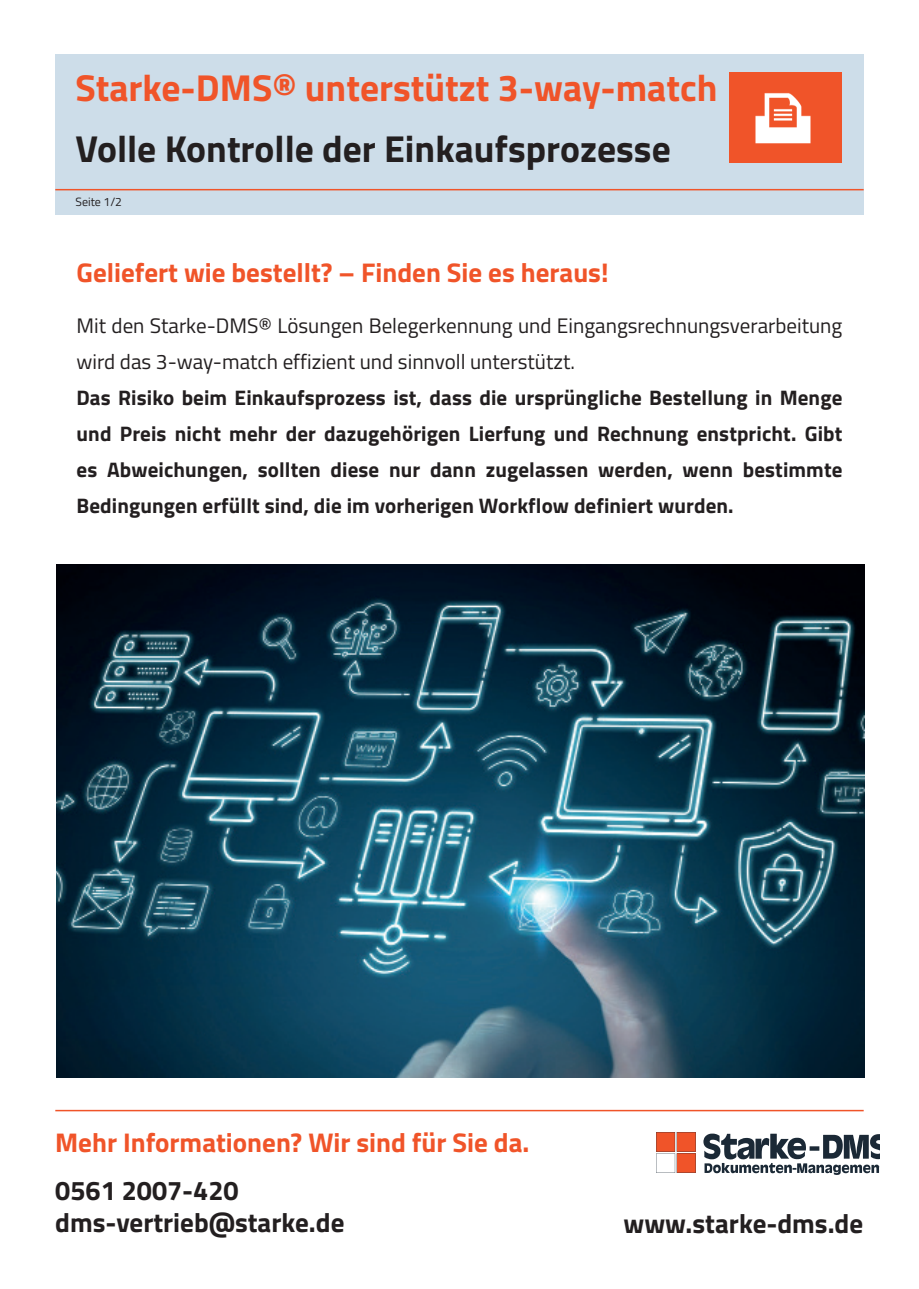
<style>
.page{position:relative;width:919px;height:1289px;background:#fff}
.page>*{position:absolute;margin:0;border:0;box-sizing:border-box;transform-origin:0 0}
.t1{font:700 37.5px "Titillium Web";color:#f05429}
.t2{font:700 37.5px "Titillium Web";color:#231f20}
.t3{font:700 27px "Titillium Web";color:#f05429}
.t4{font:700 27px/32.4px "Titillium Web";color:#231f20}
.t5{font:700 21px/36px "Titillium Web";letter-spacing:.005em;color:#231f20;text-align:justify}
.t6{font:21px/36px "Titillium Web";color:#231f20}
.t7{font:12px "Titillium Web";color:#231f20}
</style>
<div class="page">
<svg style="left:656px;top:1132px;width:39px;height:40px"></svg>
<svg style="left:703px;top:1133px;width:176px;height:41px"></svg>
<hr style="left:55px;top:1109px;width:808px;height:2px;background:#f05429">
<div style="left:55px;top:54px;width:808px;height:161px;background:#cddde9"></div>
<hr style="left:55px;top:189px;width:808px;height:1px;background:#f05429">
<div style="left:729px;top:73px;width:112px;height:90px;background:#f05429"></div>
<img style="left:755px;top:93px;width:56px;height:51px">
<img style="left:56px;top:564px;width:808px;height:513px">
<h1 class="t1" style="left:75px;top:59px;width:643px">Starke-DMS® unterstützt 3-way-match</h1>
<h1 class="t2" style="left:75px;top:120px;width:596px">Volle Kontrolle der Einkaufsprozesse</h1>
<p class="t7" style="left:75px;top:193px;width:48px">Seite 1/2</p>
<p class="t3" style="left:77px;top:251px;width:533px">Geliefert wie bestellt? – Finden Sie es heraus!</p>
<p class="t6" style="left:77px;top:306px;width:767px">Mit den Starke-DMS® Lösungen Belegerkennung und Eingangsrechnungsverarbeitung wird das 3-way-match effizient und sinnvoll unterstützt.</p>
<p class="t5" style="left:77px;top:378px;width:767px">Das Risiko beim Einkaufsprozess ist, dass die ursprüngliche Bestellung in Menge und Preis nicht mehr der dazugehörigen Lierfung und Rechnung enstpricht. Gibt es Abweichungen, sollten diese nur dann zugelassen werden, wenn bestimmte Bedingungen erfüllt sind, die im vorherigen Workflow definiert wurden.</p>
<p class="t3" style="left:55px;top:1122px;width:475px">Mehr Informationen? Wir sind für Sie da.</p>
<p class="t4" style="left:55px;top:1172px;width:290px">0561 2007-420 dms-vertrieb@starke.de</p>
<p class="t4" style="left:623px;top:1205px;width:241px">www.starke-dms.de</p>
</div>
